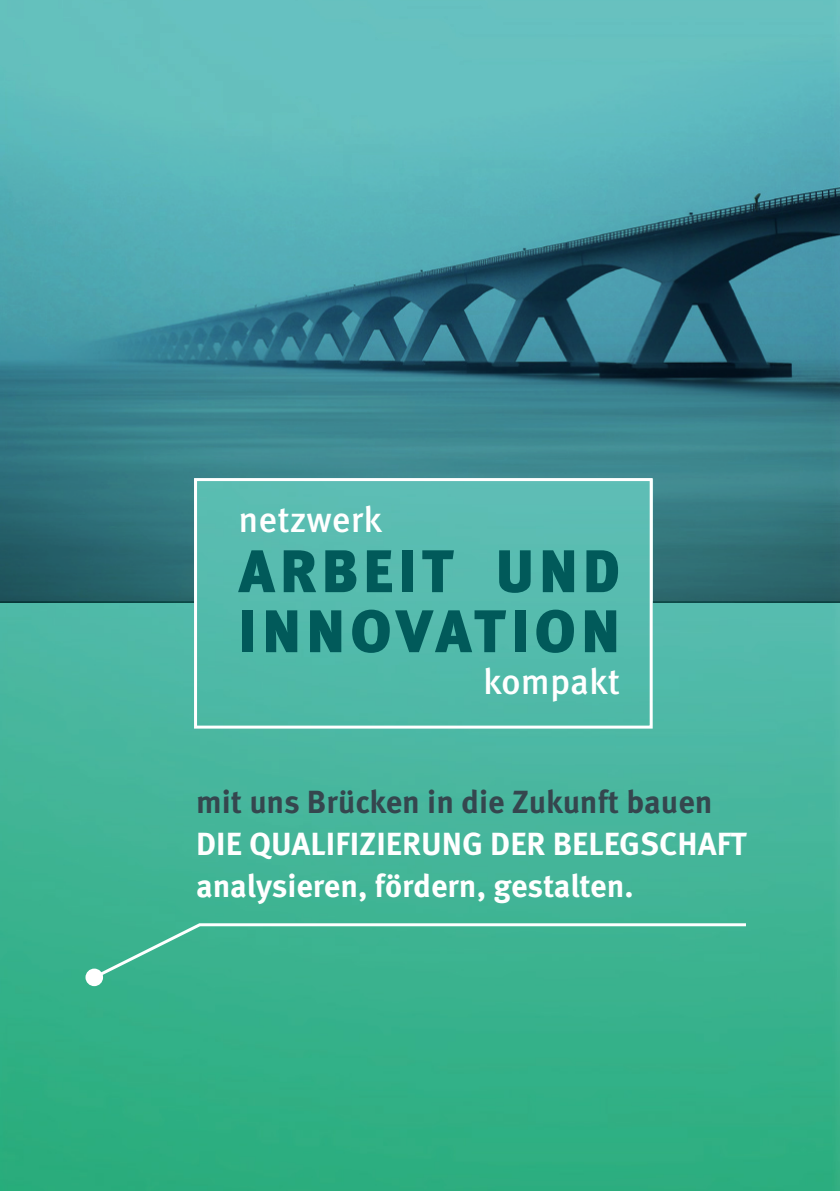
<style>
.page{position:relative;width:840px;height:1191px;background:#fff}
.page>*{position:absolute;margin:0;border:0;box-sizing:border-box;transform-origin:0 0}
.t1{font:900 60px "Meta Pro";letter-spacing:.08em;color:#015a5a}
.t2{font:500 36px "Meta Pro";color:#fff}
.t3{font:700 32px "Meta Pro";color:#fff}
.t4{font:700 32px "Meta Pro";color:#35464e}
</style>
<div class="page">
<img style="left:0;top:602px;width:839px;height:589px">
<img style="left:0;top:0;width:839px;height:602px">
<div style="left:194px;top:478px;width:458px;height:250px;border:3px solid #fff"></div>
<div style="left:93px;top:921px;width:655px;height:58px;background:#3bb390"></div>
<div style="left:85px;top:968px;width:18px;height:18px;background:#fff;border-radius:50%"></div>
<p class="t2" style="left:238px;top:497px;width:145px">netzwerk</p>
<p class="t1" style="left:238px;top:533px;width:383px">ARBEIT UND</p>
<p class="t1" style="left:238px;top:593px;width:383px">INNOVATION</p>
<p class="t2" style="left:483px;top:658px;width:138px">kompakt</p>
<p class="t4" style="left:196px;top:781px;width:517px">mit uns Brücken in die Zukunft bauen</p>
<p class="t3" style="left:196px;top:823px;width:551px">DIE QUALIFIZIERUNG DER BELEGSCHAFT</p>
<p class="t3" style="left:196px;top:865px;width:439px">analysieren, fördern, gestalten.</p>
</div>
